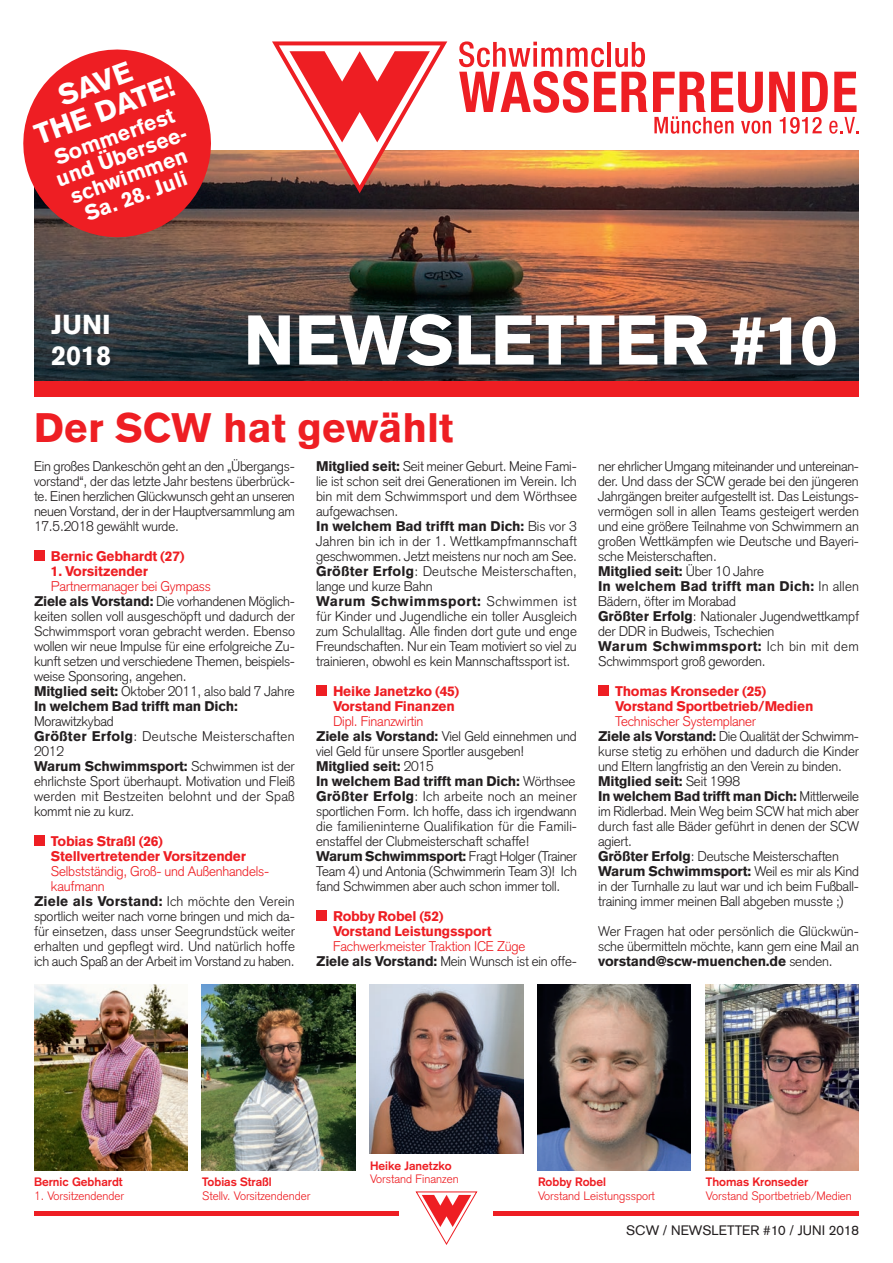
<style>
.page{position:relative;width:893px;height:1263px;background:#fff}
.page>*{position:absolute;margin:0;border:0;box-sizing:border-box;transform-origin:0 0}
.t1{font:900 69px "Akzidenz Grotesk";letter-spacing:-.005em;color:#fff}
.t2{font:900 40.5px "Akzidenz Grotesk";color:#ee1e23}
.t3{font:900 28.5px/28.5px "Akzidenz Grotesk";color:#fff;text-align:center}
.t4{font:900 27px/30.3px "Akzidenz Grotesk";color:#fff}
.t5{font:900 21px/21px "Akzidenz Grotesk";color:#fff;text-align:center}
.t6{font:300 13.8px/15px "Akzidenz Grotesk";letter-spacing:-.015em;color:#231f20}
.t7{font:900 13.8px/15px "Akzidenz Grotesk";letter-spacing:-.02em;color:#ee1e23}
.t8{font:300 13.8px/15px "Akzidenz Grotesk";letter-spacing:-.015em;color:#ee1e23}
.t9{font:300 13.8px "Akzidenz Grotesk";letter-spacing:.005em;color:#231f20}
.t10{font:300 13.8px "Akzidenz Grotesk";letter-spacing:.01em;color:#231f20}
.t11{font:13.5px "Akzidenz Grotesk";color:#231f20}
.t12{font:300 12px "Akzidenz Grotesk";color:#ee1e23}
.t13{font:700 12px "Akzidenz Grotesk";color:#ee1e23}
.s1{color:#ee1e23}
.s2{font-weight:900}
.s3{font-weight:900;color:#231f20}
.s4{color:#231f20}
</style>
<div class="page">
<img style="left:34px;top:150px;width:825px;height:149px">
<svg style="left:34px;top:299px;width:825px;height:82px;background:#3a3637"></svg>
<svg style="left:272px;top:41px;width:175px;height:152px"></svg>
<svg style="left:459px;top:41px;width:400px;height:93px"></svg>
<div style="left:34px;top:550px;width:11px;height:11px;background:#ee1e23"></div>
<div style="left:34px;top:835px;width:11px;height:11px;background:#ee1e23"></div>
<div style="left:316px;top:685px;width:11px;height:11px;background:#ee1e23"></div>
<div style="left:316px;top:910px;width:11px;height:11px;background:#ee1e23"></div>
<div style="left:598px;top:685px;width:11px;height:11px;background:#ee1e23"></div>
<div style="left:34px;top:381px;width:825px;height:15px;background:#ee1e23"></div>
<hr style="left:34px;top:1211px;width:825px;height:4px;background:#ee1e23">
<div style="left:400px;top:1179px;width:93px;height:66px;background:#fff"></div>
<svg style="left:415px;top:1191px;width:63px;height:54px"></svg>
<svg style="left:23px;top:49px;width:198px;height:198px"></svg>
<img style="left:34px;top:984px;width:153px;height:186px">
<img style="left:202px;top:984px;width:153px;height:186px">
<img style="left:370px;top:984px;width:153px;height:170px">
<img style="left:538px;top:984px;width:153px;height:186px">
<img style="left:706px;top:984px;width:153px;height:186px">
<h3 class="t3" style="left:21px;top:95px;width:149px;rotate:-20deg">SAVE<br>THE DATE!</h3>
<h3 class="t5" style="left:46px;top:150px;width:143px;rotate:-20deg">Sommerfest und Übersee&shy;schwimmen<br>Sa. 28. Juli</h3>
<h3 class="t4" style="left:51px;top:309px;width:62px">JUNI<br>2018</h3>
<h1 class="t1" style="left:243px;top:299px;width:596px">NEWSLETTER #10</h1>
<h2 class="t2" style="left:34px;top:403px;width:421px">Der SCW hat gewählt</h2>
<p class="t6" style="left:34px;top:459px;width:262px;text-align:justify">Ein großes Dankeschön geht an den „Übergangs&shy;vorstand“, der das letzte Jahr bestens überbrück&shy;te. Einen herzlichen Glückwunsch geht an unseren neuen Vorstand, der in der Hauptversammlung am 17.5.2018 gewählt wurde.</p>
<p class="t7" style="left:51px;top:549px;width:135px">Bernic Gebhardt (27)</p>
<p class="t7" style="left:51px;top:564px;width:99px">1. Vorsitzender</p>
<p class="t6" style="left:34px;top:579px;width:262px;text-indent:17px"><span class="s1">Partnermanager bei Gympass<br></span><span class="s2">Ziele als Vorstand:</span> Die vorhandenen Möglich&shy;keiten sollen voll ausgeschöpft und dadurch der Schwimmsport voran gebracht werden. Ebenso wollen wir neue Impulse für eine erfolgreiche Zu&shy;kunft setzen und verschiedene Themen, beispiels&shy;weise Sponsoring, angehen.<br><span class="s2">Mitglied seit:</span> Oktober 2011, also bald 7 Jahre <span class="s2">In welchem Bad trifft man Dich:</span></p>
<p class="t6" style="left:34px;top:714px;width:262px">Morawitzkybad<br><span class="s2">Größter Erfolg</span>: Deutsche Meisterschaften<br>2012<br><span class="s2">Warum Schwimmsport:</span> Schwimmen ist der ehrlichste Sport überhaupt. Motivation und Fleiß werden mit Bestzeiten belohnt und der Spaß kommt nie zu kurz.</p>
<p class="t7" style="left:51px;top:834px;width:197px">Tobias Straßl (26)<br>Stellvertretender Vorsitzender</p>
<p class="t8" style="left:51px;top:864px;width:218px">Selbstständig, Groß- und Außenhandels-</p>
<p class="t8" style="left:51px;top:879px;width:55px">kaufmann</p>
<p class="t10" style="left:34px;top:893px;width:262px"><span class="s2">Ziele als Vorstand:</span> Ich möchte den Verein</p>
<p class="t6" style="left:34px;top:909px;width:262px">sportlich weiter nach vorne bringen und mich da-</p>
<p class="t6" style="left:34px;top:924px;width:262px">für einsetzen, dass unser Seegrundstück weiter</p>
<p class="t9" style="left:34px;top:938px;width:262px">erhalten und gepflegt wird. Und natürlich hoffe</p>
<p class="t6" style="left:34px;top:954px;width:262px">ich auch Spaß an der Arbeit im Vorstand zu haben.</p>
<p class="t6" style="left:316px;top:459px;width:262px"><span class="s2">Mitglied seit:</span> Seit meiner Geburt. Meine Fami&shy;lie ist schon seit drei Generationen im Verein. Ich bin mit dem Schwimmsport und dem Wörthsee aufgewachsen.<br><span class="s2">In welchem Bad trifft man Dich:</span> Bis vor 3<br>Jahren bin ich in der 1. Wettkampfmannschaft geschwommen. Jetzt meistens nur noch am See.<br><span class="s2">Größter Erfolg</span>: Deutsche Meisterschaften, lange und kurze Bahn<br><span class="s2">Warum Schwimmsport:</span> Schwimmen ist für Kinder und Jugendliche ein toller Ausgleich zum Schulalltag. Alle finden dort gute und enge Freundschaften. Nur ein Team motiviert so viel zu trainieren, obwohl es kein Mannschaftssport ist.</p>
<p class="t7" style="left:333px;top:684px;width:128px">Heike Janetzko (45)<br>Vorstand Finanzen</p>
<p class="t6" style="left:316px;top:714px;width:262px;text-indent:17px"><span class="s1">Dipl. Finanzwirtin<br></span><span class="s2">Ziele als Vorstand:</span> Viel Geld einnehmen und viel Geld für unsere Sportler ausgeben!<br><span class="s2">Mitglied seit:</span> 2015<br><span class="s2">In welchem Bad trifft man Dich:</span> Wörthsee <span class="s2">Größter Erfolg</span>: Ich arbeite noch an meiner sportlichen Form. Ich hoffe, dass ich irgendwann die familieninterne Qualifikation für die Famili&shy;enstaffel der Clubmeisterschaft schaffe!<br><span class="s2">Warum Schwimmsport:</span> Fragt Holger (Trainer Team 4) und Antonia (Schwimmerin Team 3)! Ich fand Schwimmen aber auch schon immer toll.</p>
<p class="t7" style="left:333px;top:909px;width:160px">Robby Robel (52)<br>Vorstand Leistungssport</p>
<p class="t8" style="left:316px;top:939px;width:262px;text-indent:17px">Fachwerkmeister Traktion ICE Züge<br><span class="s3">Ziele als Vorstand:</span> <span class="s4">Mein Wunsch ist ein offe-</span></p>
<p class="t6" style="left:598px;top:459px;width:262px">ner ehrlicher Umgang miteinander und untereinan&shy;der. Und dass der SCW gerade bei den jüngeren Jahrgängen breiter aufgestellt ist. Das Leistungs&shy;vermögen soll in allen Teams gesteigert werden und eine größere Teilnahme von Schwimmern an großen Wettkämpfen wie Deutsche und Bayeri&shy;sche Meisterschaften.<br><span class="s2">Mitglied seit:</span> Über 10 Jahre<br><span class="s2">In welchem Bad trifft man Dich:</span> In allen Bädern, öfter im Morabad<br><span class="s2">Größter Erfolg</span>: Nationaler Jugendwettkampf der DDR in Budweis, Tschechien<br><span class="s2">Warum Schwimmsport:</span> Ich bin mit dem Schwimmsport groß geworden.</p>
<p class="t7" style="left:615px;top:684px;width:200px">Thomas Kronseder (25)<br>Vorstand Sportbetrieb/Medien</p>
<p class="t6" style="left:598px;top:714px;width:262px;text-indent:17px"><span class="s1">Technischer Systemplaner<br></span><span class="s2">Ziele als Vorstand:</span> Die Qualität der Schwimm&shy;kurse stetig zu erhöhen und dadurch die Kinder und Eltern langfristig an den Verein zu binden.<br><span class="s2">Mitglied seit:</span> Seit 1998<br><span class="s2">In welchem Bad trifft man Dich:</span> Mittlerweile im Ridlerbad. Mein Weg beim SCW hat mich aber durch fast alle Bäder geführt in denen der SCW agiert.<br><span class="s2">Größter Erfolg</span>: Deutsche Meisterschaften <span class="s2">Warum Schwimmsport:</span> Weil es mir als Kind in der Turnhalle zu laut war und ich beim Fußball&shy;training immer meinen Ball abgeben musste ;)</p>
<p class="t6" style="left:598px;top:924px;width:262px;text-align:justify">Wer Fragen hat oder persönlich die Glückwün&shy;sche übermitteln möchte, kann gern eine Mail an <span class="s2">vorstand@scw-muenchen.de</span> senden.</p>
<p class="t13" style="left:34px;top:1175px;width:90px">Bernic Gebhardt</p>
<p class="t12" style="left:34px;top:1188px;width:92px">1. Vorsitzendender</p>
<p class="t13" style="left:202px;top:1175px;width:71px">Tobias Straßl</p>
<p class="t12" style="left:202px;top:1188px;width:110px">Stellv. Vorsitzendender</p>
<p class="t13" style="left:370px;top:1158px;width:83px">Heike Janetzko</p>
<p class="t12" style="left:370px;top:1172px;width:90px">Vorstand Finanzen</p>
<p class="t13" style="left:538px;top:1175px;width:70px">Robby Robel</p>
<p class="t12" style="left:538px;top:1188px;width:118px">Vorstand Leistungssport</p>
<p class="t13" style="left:706px;top:1175px;width:104px">Thomas Kronseder</p>
<p class="t12" style="left:706px;top:1188px;width:148px">Vorstand Sportbetrieb/Medien</p>
<p class="t11" style="left:626px;top:1222px;width:234px">SCW / NEWSLETTER #10 / JUNI 2018</p>
</div>
